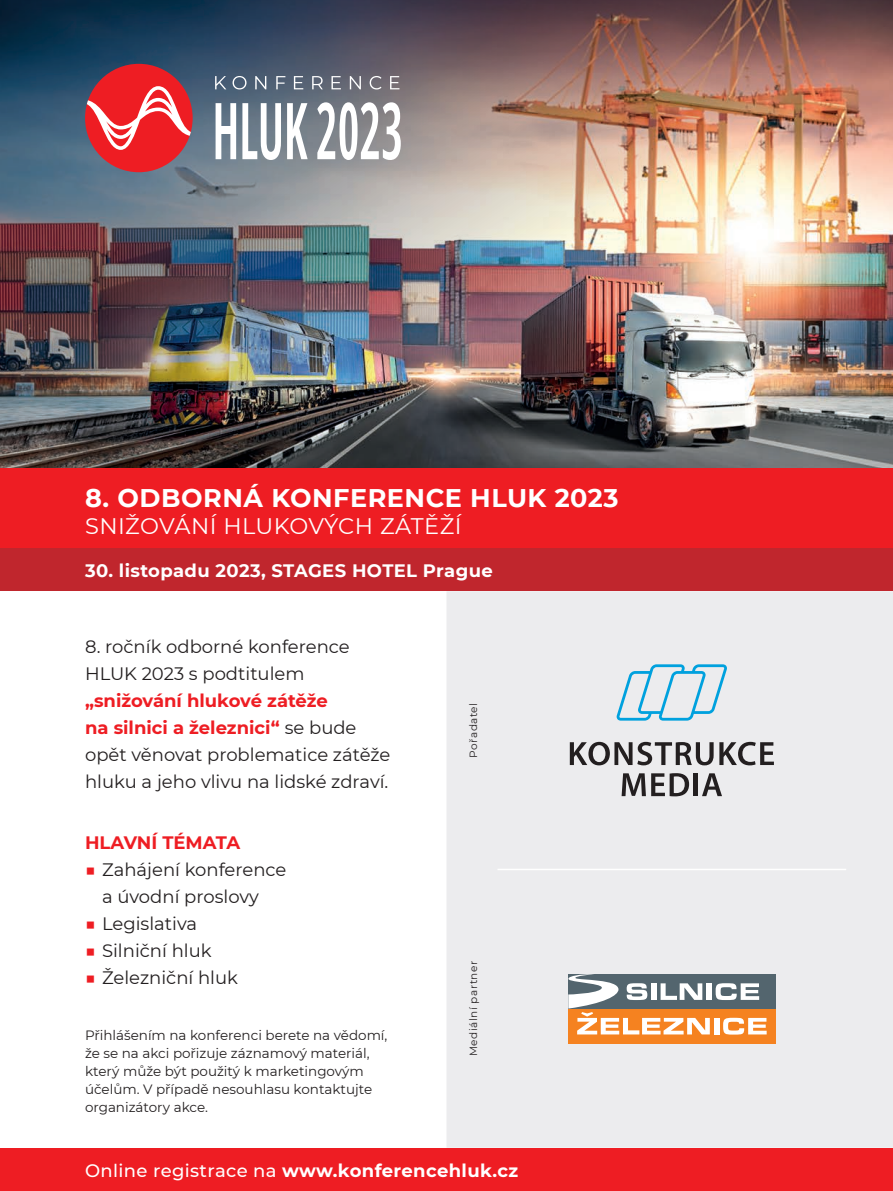
<style>
.page{position:relative;width:893px;height:1191px;background:#fff}
.page>*{position:absolute;margin:0;border:0;box-sizing:border-box;transform-origin:0 0}
.t1{font:700 25.5px "Montserrat";letter-spacing:.02em;color:#fff}
.t2{font:22.5px "Montserrat";letter-spacing:.02em;color:#fff}
.t3{font:18px/27px "Montserrat";color:#231f20}
.t4{font:700 18px "Montserrat";letter-spacing:.02em;color:#fff}
.t5{font:700 18px "Montserrat";color:#ee1d23}
.t6{font:13.5px/18px "Montserrat";color:#231f20}
.t7{font:10.5px "Montserrat";letter-spacing:.05em;color:#231f20}
.s1{font-weight:700;color:#ee1d23}
.s2{color:#ee1d23}
.s3{font-weight:500}
</style>
<div class="page">
<div style="left:0;top:468px;width:893px;height:81px;background:#ee1d23"></div>
<div style="left:0;top:549px;width:893px;height:42px;background:#c0262d"></div>
<div style="left:0;top:1148px;width:893px;height:43px;background:#ee1d23"></div>
<div style="left:447px;top:591px;width:446px;height:556px;background:#ececee"></div>
<hr style="left:497px;top:868px;width:349px;height:2px;background:#fff">
<svg style="left:570px;top:742px;width:204px;height:23px"></svg>
<svg style="left:622px;top:773px;width:67px;height:23px"></svg>
<hr style="left:694px;top:773px;width:4px;height:23px;background:#231f20">
<svg style="left:702px;top:773px;width:20px;height:23px"></svg>
<svg style="left:617px;top:664px;width:110px;height:56px"></svg>
<div style="left:568px;top:973px;width:207px;height:35px;background:#53656e"></div>
<div style="left:568px;top:1008px;width:207px;height:35px;background:#f58220"></div>
<div style="left:707px;top:983px;width:5px;height:17px;background:#fff"></div>
<svg style="left:716px;top:983px;width:43px;height:17px"></svg>
<div style="left:714px;top:1018px;width:5px;height:16px;background:#fff"></div>
<svg style="left:723px;top:1017px;width:44px;height:17px"></svg>
<svg style="left:568px;top:974px;width:142px;height:60px"></svg>
<img style="left:0;top:0;width:893px;height:468px">
<div style="left:85px;top:64px;width:108px;height:108px;background:#ee1d23;border-radius:50%"></div>
<svg style="left:87px;top:86px;width:104px;height:64px"></svg>
<svg style="left:216px;top:103px;width:20px;height:56px"></svg>
<svg style="left:242px;top:103px;width:39px;height:57px"></svg>
<svg style="left:287px;top:103px;width:21px;height:56px"></svg>
<svg style="left:317px;top:102px;width:84px;height:58px"></svg>
<svg style="left:215px;top:76px;width:11px;height:13px"></svg>
<svg style="left:233px;top:76px;width:13px;height:13px"></svg>
<svg style="left:255px;top:76px;width:11px;height:13px"></svg>
<svg style="left:276px;top:76px;width:9px;height:13px"></svg>
<svg style="left:294px;top:76px;width:9px;height:13px"></svg>
<svg style="left:312px;top:76px;width:11px;height:13px"></svg>
<svg style="left:331px;top:76px;width:10px;height:13px"></svg>
<svg style="left:350px;top:76px;width:11px;height:13px"></svg>
<svg style="left:370px;top:76px;width:11px;height:13px"></svg>
<svg style="left:390px;top:76px;width:9px;height:13px"></svg>
<h1 class="t1" style="left:85px;top:480px;width:535px">8. ODBORNÁ KONFERENCE HLUK 2023</h1>
<p class="t2" style="left:85px;top:510px;width:378px">SNIŽOVÁNÍ HLUKOVÝCH ZÁTĚŽÍ</p>
<p class="t4" style="left:85px;top:557px;width:409px">30. listopadu 2023, STAGES HOTEL Prague</p>
<p class="t3" style="left:85px;top:632px;width:266px">8. ročník odborné konference<br>HLUK 2023 s podtitulem</p>
<p class="t3" style="left:85px;top:686px;width:307px"><span class="s1">„snižování hlukové zátěže<br>na silnici a železnici“</span> se bude opět věnovat problematice zátěže hluku a jeho vlivu na lidské zdraví.</p>
<p class="t5" style="left:85px;top:829px;width:157px">HLAVNÍ TÉMATA</p>
<p class="t3" style="left:85px;top:855px;width:203px;text-align:center"><span class="s2">■</span> Zahájení konference a úvodní proslovy</p>
<p class="t3" style="left:85px;top:909px;width:114px"><span class="s2">■</span> Legislativa</p>
<p class="t3" style="left:85px;top:936px;width:128px"><span class="s2">■</span> Silniční hluk</p>
<p class="t3" style="left:85px;top:963px;width:155px"><span class="s2">■</span> Železniční hluk</p>
<p class="t6" style="left:85px;top:1026px;width:304px">Přihlášením na konferenci berete na vědomí, že se na akci pořizuje záznamový materiál, který může být použitý k marketingovým účelům. V případě nesouhlasu kontaktujte organizátory akce.</p>
<p class="t7" style="left:466px;top:758px;width:57px;rotate:-90deg">Pořadatel</p>
<p class="t7" style="left:466px;top:1056px;width:97px;rotate:-90deg">Mediální partner</p>
<p class="t4" style="left:85px;top:1157px;width:435px"><span class="s3">Online registrace na</span> www.konferencehluk.cz</p>
</div>
